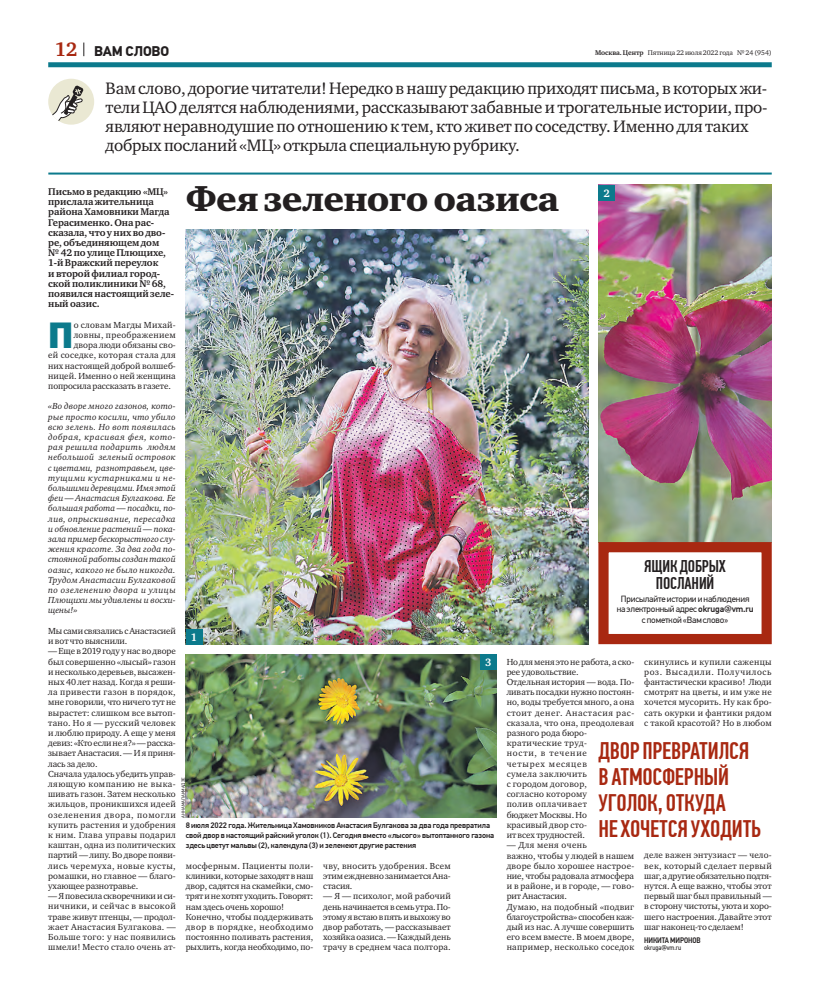
<style>
.page{position:relative;width:820px;height:993px;background:#fff}
.page>*{position:absolute;margin:0;border:0;box-sizing:border-box;transform-origin:0 0}
.t1{font:900 36.2px "PF Din Text Pro";color:#0c7a8c}
.t2{font:35px "Charter ITC Black";letter-spacing:-.015em;color:#231f20}
.t3{font:500 24px/26px "PF Din Text Comp Pro";letter-spacing:-.005em;color:#a82811}
.t4{font:17px/19px "Charter ITC";letter-spacing:-.015em;color:#231f20}
.t5{font:500 17px/17px "PF Din Text Comp Pro";letter-spacing:-.01em;color:#231f20;text-align:center}
.t6{font:700 14px "PF Din Text Pro";letter-spacing:-.01em;color:#231f20}
.t7{font:700 11px "Charter ITC";color:#fff}
.t8{font:700 10px/10.2px "Charter ITC";letter-spacing:-.01em;color:#231f20}
.t9{font:9px/10.2px "Charter ITC";letter-spacing:.01em;color:#231f20;text-align:justify}
.t10{font:italic 9px/10.2px "Charter ITC";letter-spacing:.015em;color:#231f20;text-align:justify}
.t11{font:9px/10.2px "PF Din Text Pro";letter-spacing:-.02em;color:#231f20;text-align:center}
.t12{font:9px "Charter ITC";letter-spacing:.03em;color:#231f20}
.t13{font:9px/10.2px "Charter ITC";letter-spacing:-.02em;color:#231f20}
.t14{font:9px "Charter ITC";letter-spacing:-.01em;color:#231f20}
.t15{font:500 8px/10.2px "PF Din Text Pro";letter-spacing:-.01em;color:#231f20}
.t16{font:500 8px "PF Din Text Cond Pro";letter-spacing:-.01em;color:#231f20}
.t17{font:7px "Charter ITC";letter-spacing:-.01em;color:#231f20}
.t18{font:7px "PF Din Text Cond Pro";letter-spacing:-.01em;color:#231f20}
.t19{font:4.5px "PF Din Text Pro";color:#231f20}
.s1{font-family:"Charter ITC";font-size:20px;color:#a82811}
.s2{font-weight:700}
.s3{font-weight:500}
</style>
<div class="page">
<div style="left:48px;top:62px;width:723px;height:5px;background:#0c7a8c"></div>
<svg style="left:83px;top:43px;width:1px;height:13px"></svg>
<img style="left:186px;top:230px;width:402px;height:414px">
<div style="left:186px;top:629px;width:16px;height:15px;background:#0c7a8c"></div>
<hr style="left:48px;top:172px;width:723px;height:2px;background:#0c7a8c">
<div style="left:48px;top:79px;width:46px;height:46px;background:#eae8d3;border-radius:50%"></div>
<svg style="left:51px;top:85px;width:33px;height:37px"></svg>
<img style="left:598px;top:185px;width:173px;height:357px">
<div style="left:598px;top:542px;width:173px;height:102px;border:10px solid #a82811"></div>
<img style="left:186px;top:654px;width:310px;height:163px">
<div style="left:598px;top:185px;width:16px;height:15px;background:#0c7a8c"></div>
<div style="left:480px;top:654px;width:16px;height:15px;background:#0c7a8c"></div>
<h3 class="t6" style="left:55px;top:46px;width:116px"><span class="s1">12</span> ВАМ СЛОВО</h3>
<p class="t17" style="left:595px;top:48px;width:178px"><span class="s2">Москва. Центр</span> Пятница 22 июля 2022 года № 24 (954)</p>
<p class="t4" style="left:106px;top:78px;width:663px">Вам слово, дорогие читатели! Нередко в нашу редакцию приходят письма, в которых жи&shy;тели ЦАО делятся наблюдениями, рассказывают забавные и трогательные истории, про&shy;являют неравнодушие по отношению к тем, кто живет по соседству. Именно для таких добрых посланий «МЦ» открыла специальную рубрику.</p>
<h2 class="t2" style="left:186px;top:177px;width:375px">Фея зеленого оазиса</h2>
<p class="t8" style="left:48px;top:186px;width:127px">Письмо в редакцию «МЦ» прислала жительница района Хамовники Магда<br>Герасименко. Она рас&shy;сказала, что у них во дво&shy;ре, объединяющем дом<br>№ 42 по улице Плющихе,<br>1-й Вражский переулок<br>и второй филиал город&shy;ской поликлиники № 68, появился настоящий зеле&shy;ный оазис.</p>
<h1 class="t1" style="left:48px;top:321px;width:27px">П</h1>
<p class="t9" style="left:74px;top:319px;width:103px">о словам Магды Михай-</p>
<p class="t7" style="left:603px;top:186px;width:8px">2</p>
<p class="t12" style="left:74px;top:329px;width:103px">ловны, преображением</p>
<p class="t9" style="left:74px;top:340px;width:103px">двора люди обязаны сво-</p>
<p class="t12" style="left:48px;top:349px;width:129px">ей соседке, которая стала для</p>
<p class="t9" style="left:48px;top:360px;width:129px">них настоящей доброй волшеб-</p>
<p class="t9" style="left:48px;top:370px;width:129px">ницей. Именно о ней женщина</p>
<p class="t14" style="left:48px;top:380px;width:124px">попросила рассказать в газете.</p>
<p class="t10" style="left:48px;top:401px;width:129px">«Во дворе много газонов, кото&shy;рые просто косили, что убило всю зелень. Но вот появилась добрая, красивая фея, кото&shy;рая решила подарить людям небольшой зеленый островок с цветами, разнотравьем, цве&shy;тущими кустарниками и не&shy;большими деревцами. Имя этой феи — Анастасия Булгакова. Ее большая работа — посадки, по&shy;лив, опрыскивание, пересадка и обновление растений — пока&shy;зала пример бескорыстного слу&shy;жения красоте. За два года по&shy;стоянной работы создан такой оазис, какого не было никогда.<br>Трудом Анастасии Булгаковой по озеленению двора и улицы Плющихи мы удивлены и восхи&shy;щены!»</p>
<p class="t13" style="left:48px;top:625px;width:129px">Мы сами связались с Анастасией и вот что выяснили.</p>
<p class="t9" style="left:48px;top:646px;width:129px;text-align:left">— Еще в 2019 году у нас во дворе был совершенно «лысый» газон и несколько деревьев, высажен&shy;ных 40 лет назад. Когда я реши&shy;ла привести газон в порядок, мне говорили, что ничего тут не вырастет: слишком все вытоп&shy;тано. Но я — русский человек и люблю природу. А еще у меня девиз: «Кто если не я?» — расска&shy;зывает Анастасия. — И я приня&shy;лась за дело.<br>Сначала удалось убедить управ&shy;ляющую компанию не выка&shy;шивать газон. Затем несколько жильцов, проникшихся идеей озеленения двора, помогли купить растения и удобрения к ним. Глава управы подарил каштан, одна из политических партий — липу. Во дворе появи&shy;лись черемуха, новые кусты, ромашки, но главное — благо&shy;ухающее разнотравье.</p>
<p class="t9" style="left:48px;top:890px;width:129px">— Я повесила скворечники и си&shy;ничники, и сейчас в высокой траве живут птенцы, — продол&shy;жает Анастасия Булгакова. — Больше того: у нас появились шмели! Место стало очень ат-</p>
<h3 class="t5" style="left:644px;top:559px;width:83px">ЯЩИК ДОБРЫХ<br>ПОСЛАНИЙ</h3>
<p class="t11" style="left:616px;top:594px;width:138px">Присылайтеисторииинаблюдения наэлектронныйадрес<span class="s3">okruga@vm.ru </span>спометкой «Вамслово»</p>
<p class="t7" style="left:191px;top:630px;width:8px">1</p>
<p class="t9" style="left:506px;top:656px;width:129px;text-align:left">Но для меня это не работа, а ско&shy;рее удовольствие.<br>Отдельная история — вода. По&shy;ливать посадки нужно постоян&shy;но, воды требуется много, а она стоит денег. Анастасия рас&shy;сказала, что она, преодолевая разного рода бюро&shy;кратические труд-<br>ности, в течение<br>четырех месяцев<br>сумела заключить<br>с городом договор,<br>согласно которому<br>полив оплачивает<br>бюджет Москвы. Но<br>красивый двор сто-<br>ит всех трудностей.</p>
<p class="t9" style="left:506px;top:839px;width:129px;text-align:left">— Для меня очень<br>важно, чтобы у людей в нашем дворе было хорошее настрое&shy;ние, чтобы радовала атмосфера и в районе, и в городе, — гово&shy;рит Анастасия.<br>Думаю, на подобный «подвиг благоустройства» способен каж&shy;дый из нас. А лучше совершить его всем вместе. В моем дворе, например, несколько соседок</p>
<p class="t7" style="left:485px;top:655px;width:8px">3</p>
<p class="t9" style="left:644px;top:656px;width:129px">скинулись и купили саженцы роз. Высадили. Получилось фантастически красиво! Люди смотрят на цветы, и им уже не хочется мусорить. Ну как бро&shy;сать окурки и фантики рядом с такой красотой? Но в любом</p>
<h3 class="t3" style="left:598px;top:739px;width:164px">ДВОР ПРЕВРАТИЛСЯ<br>В АТМОСФЕРНЫЙ<br>УГОЛОК, ОТКУДА<br>НЕ ХОЧЕТСЯ УХОДИТЬ</h3>
<p class="t19" style="left:181px;top:817px;width:42px;rotate:-90deg">АННА МАЛАКМАДЗЕ</p>
<p class="t15" style="left:186px;top:820px;width:310px">8 июля 2022 года. Жительница Хамовников Анастасия Булгакова за два года превратила свой двор в настоящий райский уголок (1). Сегодня вместо «лысого» вытоптанного газона здесь цветут мальвы (2), календула (3) и зеленеют другие растения</p>
<p class="t9" style="left:644px;top:850px;width:129px">деле важен энтузиаст — чело&shy;век, который сделает первый шаг, а другие обязательно подтя&shy;нутся. А еще важно, чтобы этот первый шаг был правильный — в сторону чистоты, уюта и хоро&shy;шего настроения. Давайте этот шаг наконец-то сделаем!</p>
<p class="t16" style="left:644px;top:936px;width:58px">НИКИТАМИРОНОВ</p>
<p class="t18" style="left:644px;top:944px;width:38px">okruga@vm.ru</p>
<p class="t9" style="left:186px;top:860px;width:129px;text-align:left">мосферным. Пациенты поли&shy;клиники, которые заходят в наш двор, садятся на скамейки, смо&shy;трят и не хотят уходить. Говорят: нам здесь очень хорошо!<br>Конечно, чтобы поддерживать двор в порядке, необходимо постоянно поливать растения, рыхлить, когда необходимо, по-</p>
<p class="t9" style="left:323px;top:860px;width:129px">чву, вносить удобрения. Всем этим еждневно занимается Ана&shy;стасия.</p>
<p class="t9" style="left:323px;top:890px;width:129px">— Я — психолог, мой рабочий день начинается в семь утра. По&shy;этому я встаю в пять и выхожу во двор работать, — рассказывает хозяйка оазиса. — Каждый день трачу в среднем часа полтора.</p>
</div>
